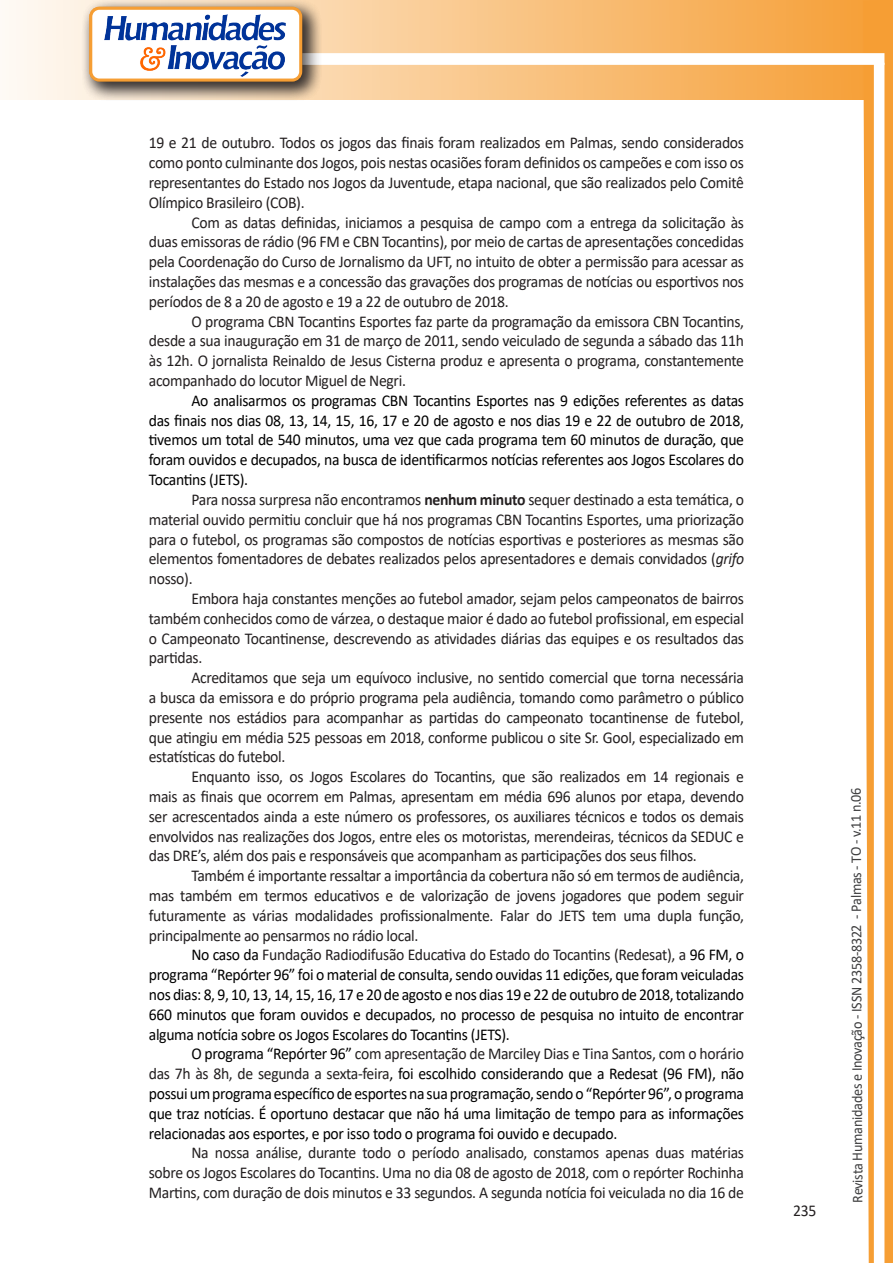
<style>
.page{position:relative;width:893px;height:1263px;background:#fff}
.page>*{position:absolute;margin:0;border:0;box-sizing:border-box;transform-origin:0 0}
.texto{font:16.5px/19.8px "Calibri";letter-spacing:-.02em;color:#231f20;text-align:justify;scale:.95 1}
.texto-2{font:16.5px/19.8px "Calibri";letter-spacing:-.02em;color:#000;text-align:justify;scale:.95 1}
.t1{font:15px "Calibri";letter-spacing:-.025em;color:#3e3e3f;scale:.95 1}
.s1{font-weight:700}
.s2{font-style:italic}
.s3{color:#231f20}
</style>
<div class="page">
<svg style="left:5px;top:0;width:858px;height:100px"></svg>
<div style="left:302px;top:53px;width:582px;height:12px;background:#fff;border:2px solid #fff"></div>
<svg style="left:863px;top:0;width:30px;height:1263px"></svg>
<div style="left:81px;top:0;width:241px;height:102px;background:#231f20;opacity:.75"></div>
<div style="left:91px;top:8px;width:210px;height:72px;background:#fff;border-radius:9px"></div>
<img style="left:104px;top:14px;width:181px;height:62px">
<div style="left:89px;top:7px;width:213px;height:75px;border:3px solid #f69e34;border-radius:9px"></div>
<p class="texto" style="left:149px;top:133px;width:628px">19 e 21 de outubro. Todos os jogos das finais foram realizados em Palmas, sendo considerados como ponto culminante dos Jogos, pois nestas ocasiões foram definidos os campeões e com isso os representantes do Estado nos Jogos da Juventude, etapa nacional, que são realizados pelo Comitê Olímpico Brasileiro (COB).</p>
<p class="texto" style="left:149px;top:212px;width:628px;text-indent:43px">Com as datas definidas, iniciamos a pesquisa de campo com a entrega da solicitação às duas emissoras de rádio (96 FM e CBN Tocantins), por meio de cartas de apresentações concedidas pela Coordenação do Curso de Jornalismo da UFT, no intuito de obter a permissão para acessar as instalações das mesmas e a concessão das gravações dos programas de notícias ou esportivos nos períodos de 8 a 20 de agosto e 19 a 22 de outubro de 2018.</p>
<p class="texto" style="left:149px;top:311px;width:628px;text-indent:43px">O programa CBN Tocantins Esportes faz parte da programação da emissora CBN Tocantins, desde a sua inauguração em 31 de março de 2011, sendo veiculado de segunda a sábado das 11h às 12h. O jornalista Reinaldo de Jesus Cisterna produz e apresenta o programa, constantemente acompanhado do locutor Miguel de Negri.</p>
<p class="texto-2" style="left:149px;top:390px;width:628px;text-indent:43px">Ao analisarmos os programas CBN Tocantins Esportes nas 9 edições referentes as datas das finais nos dias 08, 13, 14, 15, 16, 17 e 20 de agosto e nos dias 19 e 22 de outubro de 2018, tivemos um total de 540 minutos, uma vez que cada programa tem 60 minutos de duração, que foram ouvidos e decupados, na busca de identificarmos notícias referentes aos Jogos Escolares do Tocantins (JETS).</p>
<p class="texto" style="left:149px;top:489px;width:628px;text-indent:43px">Para nossa surpresa não encontramos <span class="s1">nenhum minuto</span> sequer destinado a esta temática, o material ouvido permitiu concluir que há nos programas CBN Tocantins Esportes, uma priorização para o futebol, os programas são compostos de notícias esportivas e posteriores as mesmas são elementos fomentadores de debates realizados pelos apresentadores e demais convidados (<span class="s2">grifo </span>nosso).</p>
<p class="texto" style="left:149px;top:588px;width:628px;text-indent:43px">Embora haja constantes menções ao futebol amador, sejam pelos campeonatos de bairros também conhecidos como de várzea, o destaque maior é dado ao futebol profissional, em especial o Campeonato Tocantinense, descrevendo as atividades diárias das equipes e os resultados das partidas.</p>
<p class="texto" style="left:149px;top:667px;width:628px;text-indent:43px">Acreditamos que seja um equívoco inclusive, no sentido comercial que torna necessária a busca da emissora e do próprio programa pela audiência, tomando como parâmetro o público presente nos estádios para acompanhar as partidas do campeonato tocantinense de futebol, que atingiu em média 525 pessoas em 2018, conforme publicou o site Sr. Gool, especializado em estatísticas do futebol.</p>
<p class="texto" style="left:149px;top:766px;width:628px;text-indent:43px">Enquanto isso, os Jogos Escolares do Tocantins, que são realizados em 14 regionais e mais as finais que ocorrem em Palmas, apresentam em média 696 alunos por etapa, devendo ser acrescentados ainda a este número os professores, os auxiliares técnicos e todos os demais envolvidos nas realizações dos Jogos, entre eles os motoristas, merendeiras, técnicos da SEDUC e das DRE’s, além dos pais e responsáveis que acompanham as participações dos seus filhos.</p>
<p class="texto" style="left:149px;top:865px;width:628px;text-indent:43px">Também é importante ressaltar a importância da cobertura não só em termos de audiência, mas também em termos educativos e de valorização de jovens jogadores que podem seguir futuramente as várias modalidades profissionalmente. Falar do JETS tem uma dupla função, principalmente ao pensarmos no rádio local.</p>
<p class="texto-2" style="left:149px;top:944px;width:628px;text-indent:43px">No caso da <span class="s3">Fundação Radiodifusão Educativa do Estado do Tocantins (Redesat), a</span> 96 FM, o programa “Repórter 96” foi o material de consulta, sendo ouvidas 11 edições, que foram veiculadas nos dias: 8, 9, 10, 13, 14, 15, 16, 17 e 20 de agosto e nos dias 19 e 22 de outubro de 2018, totalizando 660 minutos que foram ouvidos e decupados, no processo de pesquisa no intuito de encontrar alguma notícia sobre os Jogos Escolares do Tocantins (JETS).</p>
<p class="texto-2" style="left:149px;top:1043px;width:628px;text-indent:43px">O programa “Repórter 96” <span class="s3">com apresentação de Marciley Dias e Tina Santos, com o horário das 7h às 8h, de segunda a sexta-feira</span>, foi escolhido considerando que a Redesat (96 FM), não possui um programa específico de esportes na sua programação, sendo o “Repórter 96”, o programa que traz notícias. É oportuno destacar que não há uma limitação de tempo para as informações relacionadas aos esportes, e por isso todo o programa foi ouvido e decupado.</p>
<p class="texto" style="left:149px;top:1142px;width:628px;text-indent:43px">Na nossa análise, durante todo o período analisado, constamos apenas duas matérias sobre os Jogos Escolares do Tocantins. Uma no dia 08 de agosto de 2018, com o repórter Rochinha Martins, com duração de dois minutos e 33 segundos. A segunda notícia foi veiculada no dia 16 de</p>
<p class="texto" style="left:793px;top:1200px;width:26px">235</p>
<p class="t1" style="left:846px;top:1203px;width:439px;rotate:-90deg">Revista Humanidades e Inovação - ISSN 2358-8322 - Palmas - TO - v.11 n.06</p>
</div>
